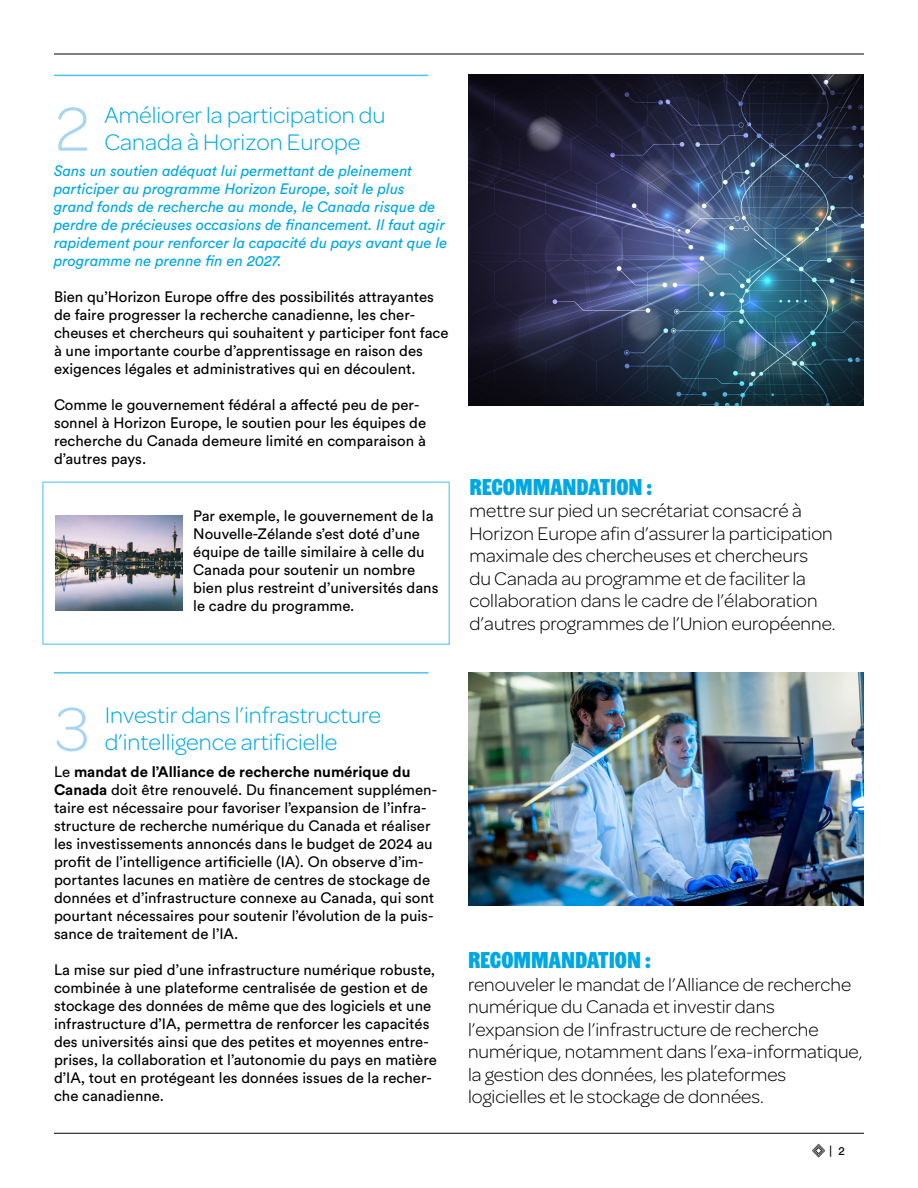
<style>
.page{position:relative;width:918px;height:1188px;background:#fff}
.page>*{position:absolute;margin:0;border:0;box-sizing:border-box;transform-origin:0 0}
.t1{font:300 66px "Omnes";color:#a7d5f2}
.t2{font:300 24px/27px "Omnes";color:#00a8e3}
.t3{font:22.5px "Ringold Sans";color:#00a8e3}
.t4{font:300 19.5px/22.5px "Omnes";color:#000}
.t5{font:15px/18px "Circular Std";color:#000}
.t6{font:italic 15px/18px "Circular Std";color:#00a8e3}
.t7{font:12px "Circular Std";color:#000}
.s1{font-weight:700}
</style>
<div class="page">
<hr style="left:54px;top:672px;width:374px;height:2px;background:#00a8e3">
<hr style="left:54px;top:75px;width:374px;height:1px;background:#00a8e3">
<hr style="left:54px;top:54px;width:810px;height:1px;background:#000">
<hr style="left:54px;top:1133px;width:810px;height:1px;background:#000">
<img style="left:812px;top:1144px;width:14px;height:14px">
<img style="left:468px;top:75px;width:396px;height:330px">
<img style="left:468px;top:672px;width:396px;height:234px">
<img style="left:56px;top:516px;width:127px;height:95px">
<h1 class="t1" style="left:56px;top:85px;width:35px">2</h1>
<h2 class="t2" style="left:104px;top:100px;width:283px">Améliorer la participation du</h2>
<h2 class="t2" style="left:104px;top:127px;width:257px">Canada à Horizon Europe</h2>
<p class="t6" style="left:54px;top:161px;width:395px">Sans un soutien adéquat lui permettant de pleinement participer au programme Horizon Europe, soit le plus grand fonds de recherche au monde, le Canada risque de perdre de précieuses occasions de financement. Il faut agir rapidement pour renforcer la capacité du pays avant que le programme ne prenne fin en 2027.</p>
<p class="t5" style="left:54px;top:287px;width:396px">Bien qu’Horizon Europe offre des possibilités attrayantes de faire progresser la recherche canadienne, les cher&shy;cheuses et chercheurs qui souhaitent y participer font face à une importante courbe d’apprentissage en raison des exigences légales et administratives qui en découlent.</p>
<p class="t5" style="left:54px;top:395px;width:374px">Comme le gouvernement fédéral a affecté peu de per&shy;sonnel à Horizon Europe, le soutien pour les équipes de recherche du Canada demeure limité en comparaison à d’autres pays.</p>
<p class="t5" style="left:193px;top:507px;width:247px">Par exemple, le gouvernement de la Nouvelle-Zélande s’est doté d’une équipe de taille similaire à celle du Canada pour soutenir un nombre bien plus restreint d’universités dans le cadre du programme.</p>
<h3 class="t3" style="left:470px;top:471px;width:184px">RECOMMANDATION :</h3>
<p class="t4" style="left:470px;top:499px;width:368px">mettre sur pied un secrétariat consacré à Horizon Europe afin d’assurer la participation maximale des chercheuses et chercheurs<br>du Canada au programme et de faciliter la collaboration dans le cadre de l’élaboration d’autres programmes de l’Union européenne.</p>
<h1 class="t1" style="left:56px;top:685px;width:36px">3</h1>
<h2 class="t2" style="left:105px;top:700px;width:278px">Investir dans l’infrastructure d’intelligence artificielle</h2>
<p class="t5" style="left:54px;top:763px;width:385px">Le <span class="s1">mandat de l’Alliance de recherche numérique du Canada</span> doit être renouvelé. Du financement supplémen&shy;taire est nécessaire pour favoriser l’expansion de l’infra&shy;structure de recherche numérique du Canada et réaliser les investissements annoncés dans le budget de 2024 au profit de l’intelligence artificielle (IA). On observe d’im&shy;portantes lacunes en matière de centres de stockage de données et d’infrastructure connexe au Canada, qui sont pourtant nécessaires pour soutenir l’évolution de la puis&shy;sance de traitement de l’IA.</p>
<p class="t5" style="left:54px;top:961px;width:384px">La mise sur pied d’une infrastructure numérique robuste, combinée à une plateforme centralisée de gestion et de stockage des données de même que des logiciels et une infrastructure d’IA, permettra de renforcer les capacités des universités ainsi que des petites et moyennes entre&shy;prises, la collaboration et l’autonomie du pays en matière d’IA, tout en protégeant les données issues de la recher&shy;che canadienne.</p>
<h3 class="t3" style="left:468px;top:944px;width:184px">RECOMMANDATION :</h3>
<p class="t4" style="left:468px;top:972px;width:396px">renouveler le mandat de l’Alliance de recherche numérique du Canada et investir dans l’expansion de l’infrastructure de recherche numérique, notamment dans l’exa-informatique, la gestion des données, les plateformes logicielles et le stockage de données.</p>
<p class="t7" style="left:829px;top:1143px;width:17px">| 2</p>
</div>
